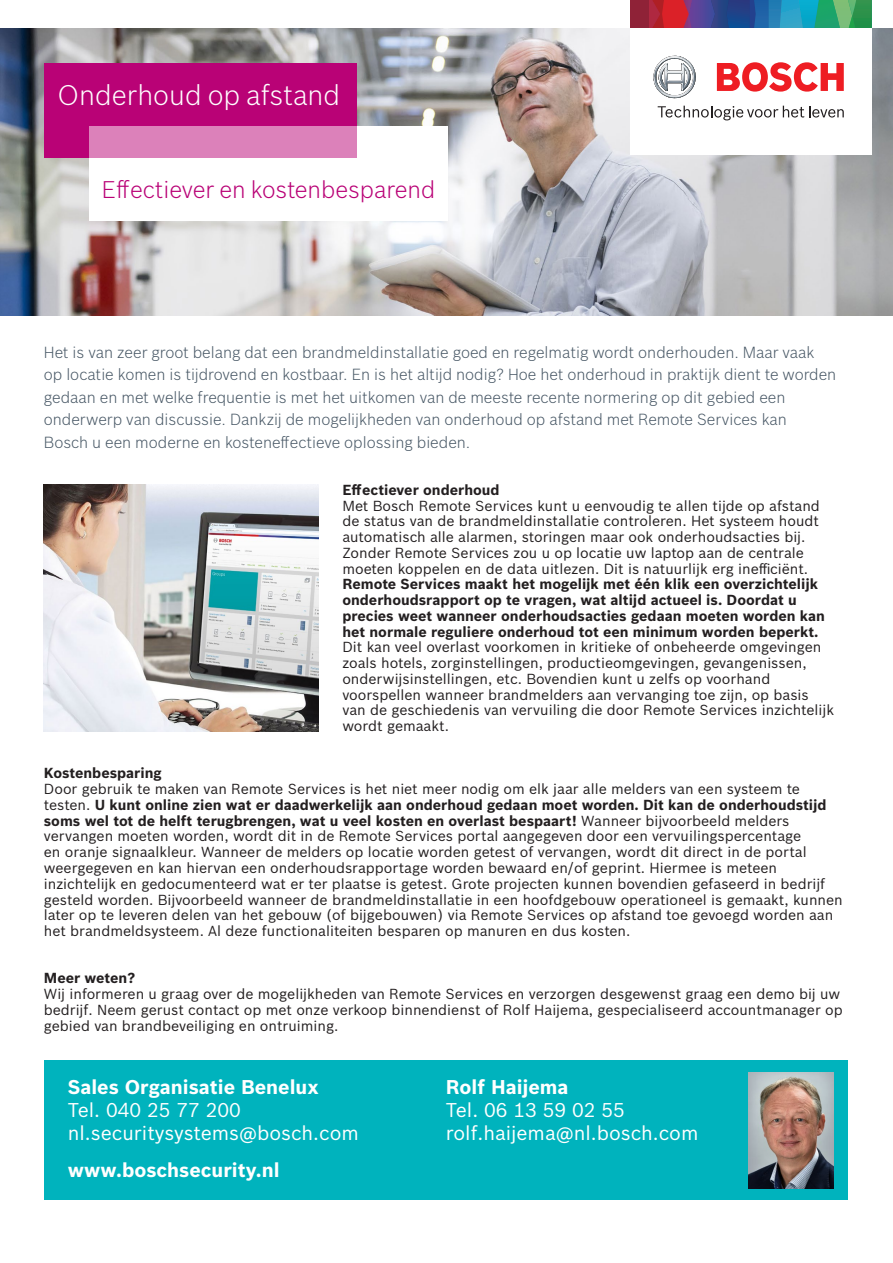
<style>
.page{position:relative;width:893px;height:1263px;background:#fff}
.page>*{position:absolute;margin:0;border:0;box-sizing:border-box;transform-origin:0 0}
.t1{font:300 27.75px "Bosch Sans";color:#fff}
.t2{font:300 23.55px "Bosch Sans";color:#b90276}
.t3{font:19.5px "Bosch Sans";color:#fff}
.t4{font:700 19.5px "Bosch Sans";color:#fff}
.t5{font:300 15.75px/22.5px "Bosch Sans";color:#465664}
.t6{font:14.25px/15.8px "Bosch Sans";color:#231f20}
.t7{font:700 14.25px "Bosch Sans";color:#231f20}
.s1{font-weight:700}
</style>
<div class="page">
<img style="left:0;top:28px;width:893px;height:288px">
<div style="left:630px;top:0;width:242px;height:155px;background:#fff"></div>
<div style="left:630px;top:0;width:19px;height:28px;background:#8f2237"></div>
<svg style="left:653px;top:56px;width:43px;height:42px"></svg>
<svg style="left:717px;top:62px;width:127px;height:30px"></svg>
<svg style="left:658px;top:106px;width:186px;height:14px"></svg>
<svg style="left:649px;top:0;width:223px;height:28px;background:#4a6b80"></svg>
<div style="left:45px;top:63px;width:312px;height:95px;background:#b90276"></div>
<div style="left:89px;top:126px;width:358px;height:95px;background:#fff"></div>
<div style="left:89px;top:126px;width:268px;height:32px;background:#dc81ba"></div>
<div style="left:45px;top:1060px;width:803px;height:140px;background:#00b3bd"></div>
<img style="left:748px;top:1072px;width:85px;height:117px">
<img style="left:44px;top:485px;width:275px;height:246px">
<p class="t1" style="left:58px;top:76px;width:284px">Onderhoud op afstand</p>
<p class="t2" style="left:102px;top:173px;width:335px">Effectiever en kostenbesparend</p>
<p class="t5" style="left:44px;top:340px;width:794px">Het is van zeer groot belang dat een brandmeldinstallatie goed en regelmatig wordt onderhouden. Maar vaak op locatie komen is tijdrovend en kostbaar. En is het altijd nodig? Hoe het onderhoud in praktijk dient te worden gedaan en met welke frequentie is met het uitkomen van de meeste recente normering op dit gebied een onderwerp van discussie. Dankzij de mogelijkheden van onderhoud op afstand met Remote Services kan<br>Bosch u een moderne en kosteneffectieve oplossing bieden.</p>
<p class="t7" style="left:342px;top:479px;width:159px">Effectiever onderhoud</p>
<p class="t6" style="left:342px;top:497px;width:484px">Met Bosch Remote Services kunt u eenvoudig te allen tijde op afstand de status van de brandmeldinstallatie controleren. Het systeem houdt automatisch alle alarmen, storingen maar ook onderhoudsacties bij.<br>Zonder Remote Services zou u op locatie uw laptop aan de centrale moeten koppelen en de data uitlezen. Dit is natuurlijk erg inefficiënt.<br><span class="s1">Remote Services maakt het mogelijk met één klik een overzichtelijk onderhoudsrapport op te vragen, wat altijd actueel is. Doordat u precies weet wanneer onderhoudsacties gedaan moeten worden kan het normale reguliere onderhoud tot een minimum worden beperkt.<br></span>Dit kan veel overlast voorkomen in kritieke of onbeheerde omgevingen zoals hotels, zorginstellingen, productieomgevingen, gevangenissen, onderwijsinstellingen, etc. Bovendien kunt u zelfs op voorhand</p>
<p class="t6" style="left:342px;top:686px;width:493px">voorspellen wanneer brandmelders aan vervanging toe zijn, op basis van de geschiedenis van vervuiling die door Remote Services inzichtelijk wordt gemaakt.</p>
<p class="t7" style="left:44px;top:762px;width:119px">Kostenbesparing</p>
<p class="t6" style="left:44px;top:780px;width:800px">Door gebruik te maken van Remote Services is het niet meer nodig om elk jaar alle melders van een systeem te testen. <span class="s1">U kunt online zien wat er daadwerkelijk aan onderhoud gedaan moet worden. Dit kan de onderhoudstijd soms wel tot de helft terugbrengen, wat u veel kosten en overlast bespaart!</span> Wanneer bijvoorbeeld melders vervangen moeten worden, wordt dit in de Remote Services portal aangegeven door een vervuilingspercentage<br>en oranje signaalkleur. Wanneer de melders op locatie worden getest of vervangen, wordt dit direct in de portal weergegeven en kan hiervan een onderhoudsrapportage worden bewaard en/of geprint. Hiermee is meteen inzichtelijk en gedocumenteerd wat er ter plaatse is getest. Grote projecten kunnen bovendien gefaseerd in bedrijf gesteld worden. Bijvoorbeeld wanneer de brandmeldinstallatie in een hoofdgebouw operationeel is gemaakt, kunnen later op te leveren delen van het gebouw (of bijgebouwen) via Remote Services op afstand toe gevoegd worden aan het brandmeldsysteem. Al deze functionaliteiten besparen op manuren en dus kosten.</p>
<p class="t7" style="left:44px;top:967px;width:93px">Meer weten?</p>
<p class="t6" style="left:44px;top:985px;width:800px">Wij informeren u graag over de mogelijkheden van Remote Services en verzorgen desgewenst graag een demo bij uw bedrijf. Neem gerust contact op met onze verkoop binnendienst of Rolf Haijema, gespecialiseerd accountmanager op gebied van brandbeveiliging en ontruiming.</p>
<p class="t4" style="left:68px;top:1072px;width:253px">Sales Organisatie Benelux</p>
<p class="t4" style="left:446px;top:1072px;width:124px">Rolf Haijema</p>
<p class="t3" style="left:68px;top:1095px;width:175px">Tel. 040 25 77 200</p>
<p class="t3" style="left:446px;top:1095px;width:181px">Tel. 06 13 59 02 55</p>
<p class="t3" style="left:68px;top:1119px;width:293px">nl.securitysystems@bosch.com</p>
<p class="t3" style="left:446px;top:1119px;width:254px">rolf.haijema@nl.bosch.com</p>
<p class="t4" style="left:68px;top:1155px;width:213px">www.boschsecurity.nl</p>
</div>
